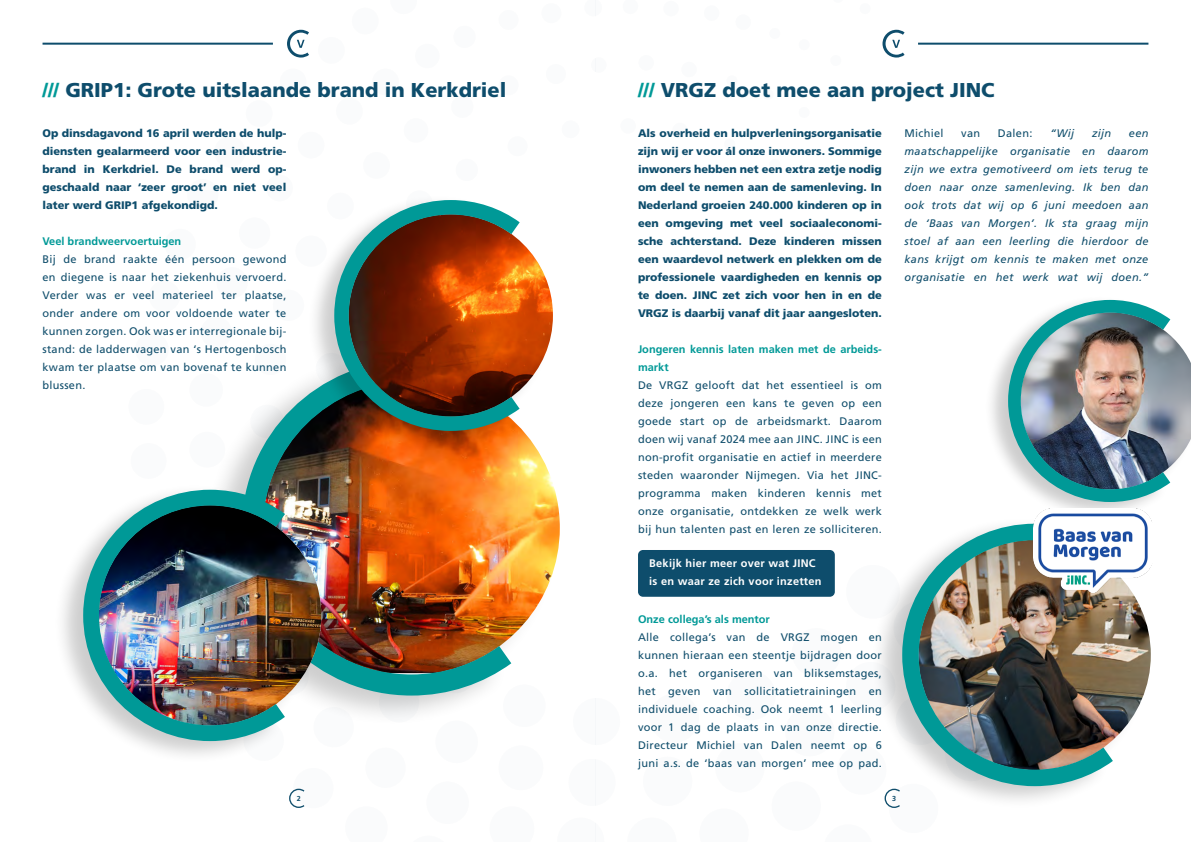
<style>
.page{position:relative;width:1191px;height:842px;background:#fff}
.page>*{position:absolute;margin:0;border:0;box-sizing:border-box;transform-origin:0 0}
.t1{font:900 20px "Frutiger LT Pro";color:#0e4d6c}
.Tussenkop{font:11px/18px "Frutiger LT Pro";letter-spacing:.025em;color:#104e6c;text-align:justify}
.Inleiding{font:900 11px/18px "Frutiger LT Pro";color:#0e4d6c;text-align:justify}
.Tussenkop-2{font:italic 11px/18px "Frutiger LT Pro";letter-spacing:.025em;color:#104e6c;text-align:justify}
.Tussenkop-3{font:700 11px/18px "Frutiger LT Pro";color:#009997}
.Leestekst{font:700 11px/18px "Frutiger LT Pro";letter-spacing:.025em;color:#fff}
.t2{font:700 7.2px "Frutiger LT Pro";color:#104e6c}
.s1{color:#009997}
</style>
<div class="page">
<svg style="left:882px;top:30px;width:22px;height:28px"></svg>
<hr style="left:918px;top:43px;width:230px;height:2px;background:#0e4d6c">
<div style="left:595px;top:698px;width:26px;height:48px;background:#fafbfc"></div>
<div style="left:595px;top:759px;width:22px;height:48px;background:#fafbfc"></div>
<div style="left:696px;top:808px;width:55px;height:34px;background:#fafbfc"></div>
<div style="left:626px;top:817px;width:51px;height:25px;background:#fafbfc"></div>
<div style="left:595px;top:0;width:7px;height:17px;background:#fafbfc"></div>
<div style="left:820px;top:824px;width:56px;height:18px;background:#fafbfc"></div>
<hr style="left:43px;top:43px;width:230px;height:2px;background:#0e4d6c">
<div style="left:572px;top:698px;width:23px;height:48px;background:#fafbfc"></div>
<div style="left:567px;top:759px;width:28px;height:48px;background:#fafbfc"></div>
<div style="left:590px;top:57px;width:5px;height:16px;background:#fbfcfc"></div>
<div style="left:556px;top:817px;width:39px;height:25px;background:#fafbfc"></div>
<div style="left:584px;top:0;width:11px;height:17px;background:#fafbfc"></div>
<div style="left:388px;top:0;width:31px;height:16px;background:#fafbfc"></div>
<div style="left:638px;top:550px;width:197px;height:47px;background:#0e4d6c;border-radius:5px"></div>
<img style="left:1131px;top:592px;width:19px;height:127px">
<img style="left:923px;top:523px;width:208px;height:271px">
<div style="left:983px;top:294px;width:208px;height:226px;background:#000;opacity:.2"></div>
<img style="left:1001px;top:294px;width:190px;height:214px">
<img style="left:1033px;top:508px;width:119px;height:84px">
<img style="left:535px;top:452px;width:25px;height:157px">
<svg style="left:481px;top:452px;width:54px;height:237px"></svg>
<div style="left:52px;top:482px;width:269px;height:282px;background:#000;opacity:.2"></div>
<img style="left:75px;top:482px;width:53px;height:267px">
<div style="left:306px;top:193px;width:246px;height:259px;background:#000;opacity:.2"></div>
<img style="left:536px;top:214px;width:17px;height:203px">
<svg style="left:481px;top:193px;width:55px;height:245px"></svg>
<img style="left:128px;top:29px;width:353px;height:779px">
<svg style="left:712px;top:565px;width:337px;height:243px"></svg>
<h1 class="t1" style="left:43px;top:78px;width:465px"><span class="s1">///</span> GRIP1: Grote uitslaande brand in Kerkdriel</h1>
<p class="Inleiding" style="left:43px;top:124px;width:245px">Op dinsdagavond 16 april werden de hulp&shy;diensten gealarmeerd voor een industrie&shy;brand in Kerkdriel. De brand werd op&shy;geschaald naar ‘zeer groot’ en niet veel later werd GRIP1 afgekondigd.</p>
<p class="Tussenkop-3" style="left:43px;top:232px;width:140px">Veel brandweervoertuigen</p>
<p class="Tussenkop" style="left:43px;top:250px;width:245px">Bij de brand raakte één persoon gewond en diegene is naar het ziekenhuis vervoerd.<br>Verder was er veel materieel ter plaatse, onder andere om voor voldoende water te kunnen zorgen. Ook was er interregionale bij&shy;stand: de ladderwagen van ‘s Hertogenbosch kwam ter plaatse om van bovenaf te kunnen blussen.</p>
<h1 class="t1" style="left:638px;top:78px;width:358px"><span class="s1">///</span> VRGZ doet mee aan project JINC</h1>
<p class="Inleiding" style="left:638px;top:124px;width:245px">Als overheid en hulpverleningsorganisatie zijn wij er voor ál onze inwoners. Sommige inwoners hebben net een extra zetje nodig om deel te nemen aan de samenleving. In Nederland groeien 240.000 kinderen op in een omgeving met veel sociaaleconomi&shy;sche achterstand. Deze kinderen missen een waardevol netwerk en plekken om de professionele vaardigheden en kennis op te doen. JINC zet zich voor hen in en de VRGZ is daarbij vanaf dit jaar aangesloten.</p>
<p class="Tussenkop-3" style="left:638px;top:340px;width:245px">Jongeren kennis laten maken met de arbeids&shy;markt</p>
<p class="Tussenkop" style="left:638px;top:376px;width:245px">De VRGZ gelooft dat het essentieel is om deze jongeren een kans te geven op een goede start op de arbeidsmarkt. Daarom doen wij vanaf 2024 mee aan JINC. JINC is een non-profit organisatie en actief in meerdere steden waaronder Nijmegen. Via het JINC&shy;programma maken kinderen kennis met onze organisatie, ontdekken ze welk werk bij hun talenten past en leren ze solliciteren.</p>
<p class="Tussenkop" style="left:904px;top:124px;width:40px">Michiel</p>
<p class="Tussenkop" style="left:961px;top:124px;width:20px">van</p>
<p class="Tussenkop" style="left:998px;top:124px;width:36px">Dalen:</p>
<p class="Tussenkop-2" style="left:1050px;top:124px;width:26px">“Wij</p>
<p class="Tussenkop-2" style="left:1092px;top:124px;width:21px">zijn</p>
<p class="Tussenkop-2" style="left:904px;top:124px;width:245px;text-indent:224px">een maatschappelijke organisatie en daarom zijn we extra gemotiveerd om iets terug te doen naar onze samenleving. Ik ben dan ook trots dat wij op 6 juni meedoen aan de ‘Baas van Morgen’. Ik sta graag mijn stoel af aan een leerling die hierdoor de kans krijgt om kennis te maken met onze organisatie en het werk wat wij doen.”</p>
<p class="Leestekst" style="left:649px;top:555px;width:174px">Bekijk hier meer over wat JINC is en waar ze zich voor inzetten</p>
<p class="Tussenkop-3" style="left:638px;top:610px;width:133px">Onze collega’s als mentor</p>
<p class="Tussenkop" style="left:638px;top:628px;width:245px">Alle collega’s van de VRGZ mogen en kunnen hieraan een steentje bijdragen door o.a. het organiseren van bliksemstages, het geven van sollicitatietrainingen en individuele coaching. Ook neemt 1 leerling voor 1 dag de plaats in van onze directie.<br>Directeur Michiel van Dalen neemt op 6 juni a.s. de ‘baas van morgen’ mee op pad.</p>
<p class="t2" style="left:297px;top:794px;width:6px">2</p>
<p class="t2" style="left:892px;top:794px;width:6px">3</p>
</div>
